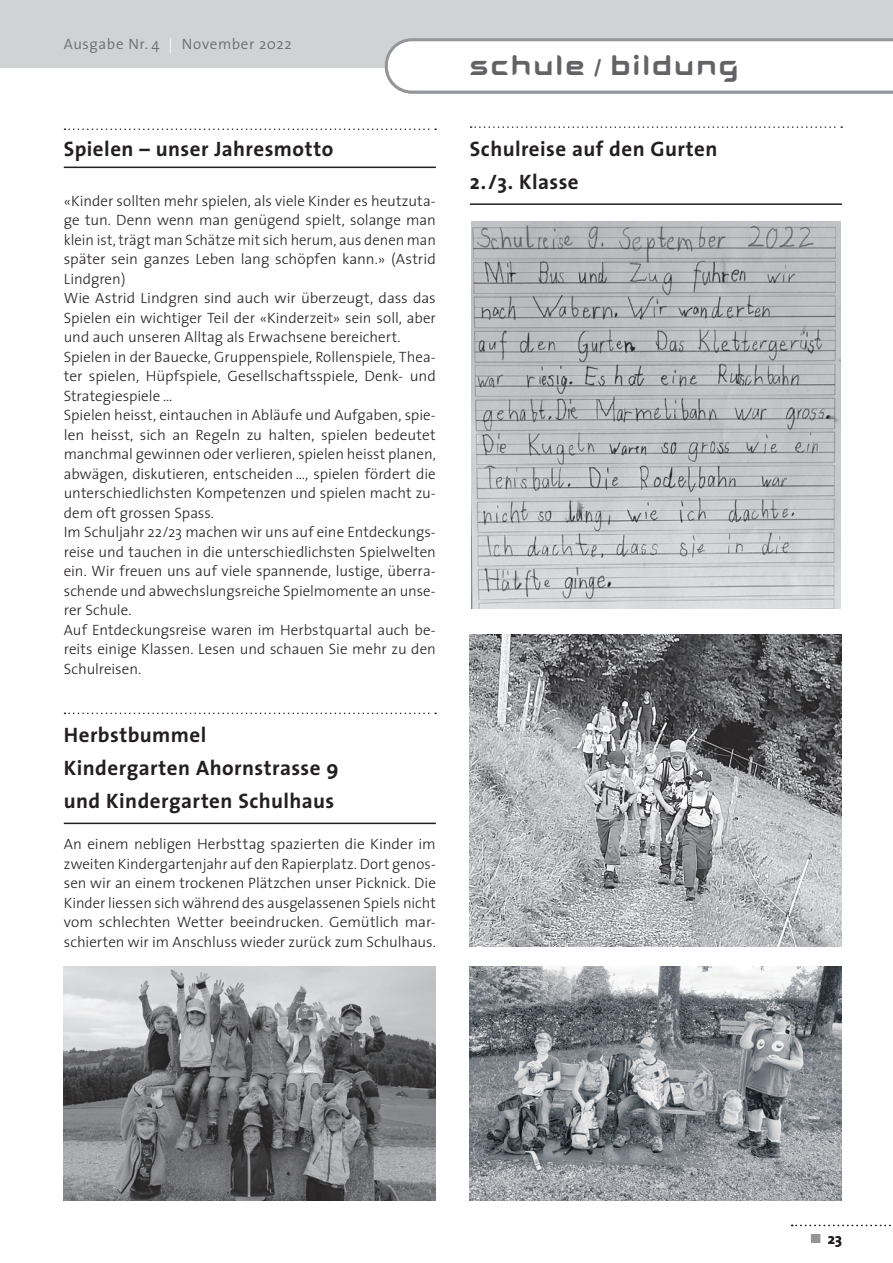
<style>
.page{position:relative;width:893px;height:1263px;background:#fff}
.page>*{position:absolute;margin:0;border:0;box-sizing:border-box;transform-origin:0 0}
.t1{font:30px "Aura";letter-spacing:.075em;color:#636366}
.t2{font:700 21px/33px "The Sans";letter-spacing:.025em;color:#231f20}
.t3{font:300 15px/19.5px "The Sans";color:#231f20}
.t4{font:300 15px "The Sans";letter-spacing:.04em;color:#6c6d70}
.t5{font:700 15px "The Sans";color:#231f20}
.s1{color:#fff}
</style>
<div class="page">
<div style="left:0;top:0;width:893px;height:68px;background:#d1d2d4"></div>
<svg style="left:385px;top:38px;width:508px;height:56px"></svg>
<svg style="left:792px;top:1225px;width:99px;height:1px"></svg>
<svg style="left:65px;top:128px;width:371px;height:2px"></svg>
<hr style="left:64px;top:167px;width:372px;height:1px;background:#231f20">
<svg style="left:65px;top:713px;width:371px;height:1px"></svg>
<hr style="left:64px;top:823px;width:372px;height:1px;background:#231f20">
<svg style="left:471px;top:126px;width:371px;height:2px"></svg>
<hr style="left:470px;top:203px;width:372px;height:2px;background:#231f20">
<img style="left:64px;top:966px;width:371px;height:234px">
<img style="left:471px;top:221px;width:370px;height:387px">
<img style="left:470px;top:635px;width:372px;height:312px">
<img style="left:470px;top:966px;width:372px;height:234px">
<p class="t4" style="left:64px;top:32px;width:229px">Ausgabe Nr. 4 <span class="s1">|</span> November 2022</p>
<h2 class="t2" style="left:64px;top:131px;width:271px">Spielen – unser Jahresmotto</h2>
<p class="t3" style="left:64px;top:190px;width:374px">«Kinder sollten mehr spielen, als viele Kinder es heutzuta&shy;ge tun. Denn wenn man genügend spielt, solange man klein ist, trägt man Schätze mit sich herum, aus denen man später sein ganzes Leben lang schöpfen kann.» (Astrid Lindgren)<br>Wie Astrid Lindgren sind auch wir überzeugt, dass das Spielen ein wichtiger Teil der «Kinderzeit» sein soll, aber und auch unseren Alltag als Erwachsene bereichert.<br>Spielen in der Bauecke, Gruppenspiele, Rollenspiele, Thea&shy;ter spielen, Hüpfspiele, Gesellschaftsspiele, Denk- und Strategiespiele …<br>Spielen heisst, eintauchen in Abläufe und Aufgaben, spie&shy;len heisst, sich an Regeln zu halten, spielen bedeutet manchmal gewinnen oder verlieren, spielen heisst planen, abwägen, diskutieren, entscheiden …, spielen fördert die unterschiedlichsten Kompetenzen und spielen macht zu&shy;dem oft grossen Spass.<br>Im Schuljahr 22/23 machen wir uns auf eine Entdeckungs&shy;reise und tauchen in die unterschiedlichsten Spielwelten ein. Wir freuen uns auf viele spannende, lustige, überra&shy;schende und abwechslungsreiche Spielmomente an unse&shy;rer Schule.<br>Auf Entdeckungsreise waren im Herbstquartal auch be&shy;reits einige Klassen. Lesen und schauen Sie mehr zu den Schulreisen.</p>
<h2 class="t2" style="left:64px;top:718px;width:276px">Herbstbummel<br>Kindergarten Ahornstrasse 9 und Kindergarten Schulhaus</h2>
<p class="t3" style="left:64px;top:834px;width:374px;text-align:justify">An einem nebligen Herbsttag spazierten die Kinder im zweiten Kindergartenjahr auf den Rapierplatz. Dort genos&shy;sen wir an einem trockenen Plätzchen unser Picknick. Die Kinder liessen sich während des ausgelassenen Spiels nicht vom schlechten Wetter beeindrucken. Gemütlich mar&shy;schierten wir im Anschluss wieder zurück zum Schulhaus.</p>
<h1 class="t1" style="left:470px;top:54px;width:270px">schule / bildung</h1>
<h1 class="t1" style="left:470px;top:54px;width:255px">gemeindenews</h1>
<h2 class="t2" style="left:470px;top:131px;width:249px">Schulreise auf den Gurten<br>2./3. Klasse</h2>
<p class="t5" style="left:828px;top:1226px;width:15px">23</p>
</div>
